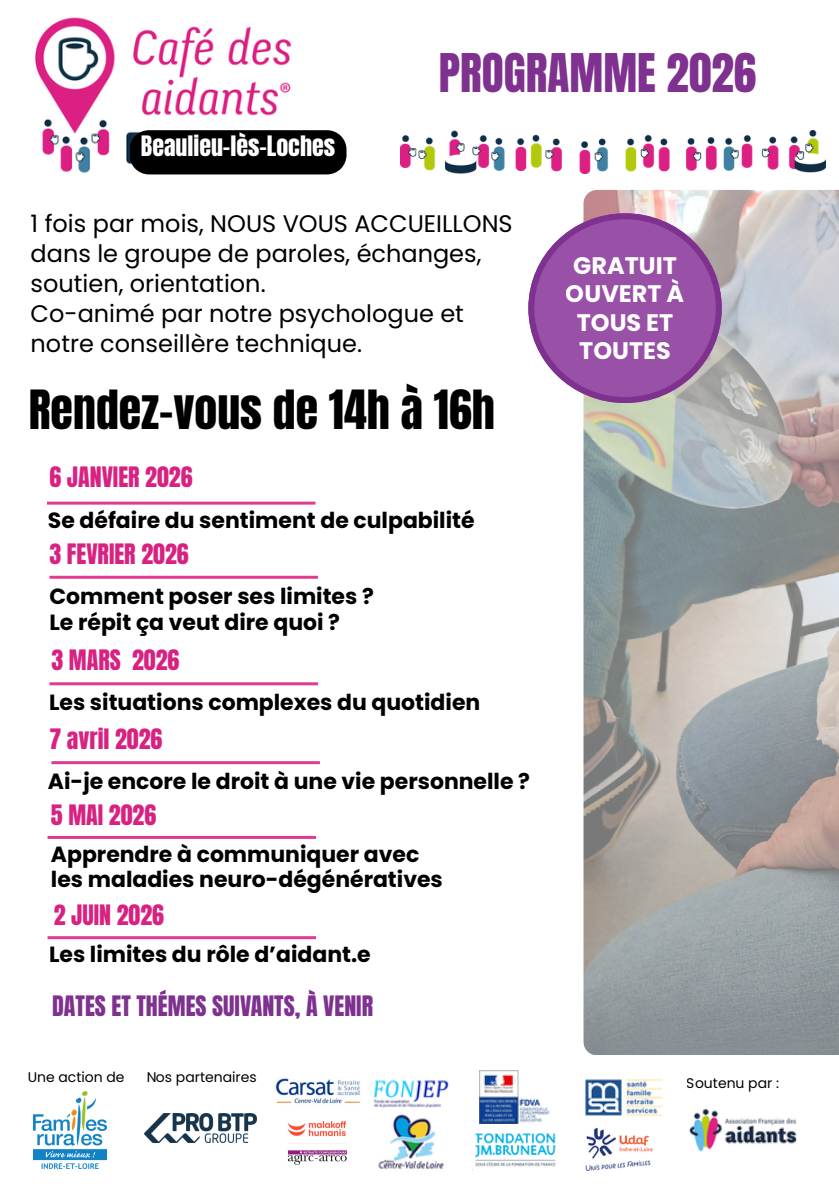
<style>
.page{position:relative;width:839px;height:1191px;background:#fff}
.page>*{position:absolute;margin:0;border:0;box-sizing:border-box;transform-origin:0 0}
.t1{font:46px "Anton";color:#000}
.t2{font:45.4px "Anton";color:#7e318f}
.t3{font:24px/30px "Poppins";color:#000}
.t4{font:24px "Anton";color:#d82282}
.t5{font:24px "Anton";color:#7e318f}
.t6{font:700 24px/28.4px "Poppins";color:#fff;text-align:center}
.t7{font:24px "Anton";color:#fff}
.t8{font:700 22px/25.4px "Poppins";color:#000}
.t9{font:14px "Poppins";color:#000}
</style>
<div class="page">
<img style="left:583px;top:190px;width:255px;height:865px">
<hr style="left:49px;top:576px;width:269px;height:3px;background:#e13b91">
<hr style="left:47px;top:502px;width:268px;height:3px;background:#e13b91">
<hr style="left:49px;top:682px;width:269px;height:3px;background:#e13b91">
<hr style="left:51px;top:761px;width:269px;height:3px;background:#e13b91">
<hr style="left:48px;top:936px;width:268px;height:3px;background:#e13b91">
<img style="left:472px;top:1132px;width:84px;height:38px">
<img style="left:275px;top:1078px;width:85px;height:26px">
<img style="left:144px;top:1114px;width:113px;height:28px">
<img style="left:287px;top:1121px;width:60px;height:44px">
<img style="left:378px;top:1114px;width:66px;height:55px">
<img style="left:479px;top:1071px;width:71px;height:52px">
<img style="left:373px;top:1080px;width:76px;height:27px">
<img style="left:585px;top:1127px;width:68px;height:44px">
<img style="left:689px;top:1109px;width:108px;height:43px">
<img style="left:585px;top:1079px;width:78px;height:38px">
<img style="left:33px;top:1091px;width:74px;height:78px">
<svg style="left:528px;top:213px;width:193px;height:190px;background:#a46baf"></svg>
<hr style="left:48px;top:836px;width:268px;height:3px;background:#e13b91">
<img style="left:35px;top:17px;width:261px;height:158px">
<div style="left:130px;top:130px;width:216px;height:44px;background:#000"></div>
<img style="left:400px;top:131px;width:425px;height:43px">
<p class="t7" style="left:141px;top:129px;width:196px">Beaulieu-lès-Loches</p>
<h2 class="t2" style="left:439px;top:40px;width:319px">PROGRAMME 2026</h2>
<p class="t3" style="left:31px;top:209px;width:483px">1 fois par mois, NOUS VOUS ACCUEILLONS dans le groupe de paroles, échanges, soutien, orientation.<br>Co-animé par notre psychologue et notre conseillère technique.</p>
<h1 class="t1" style="left:29px;top:377px;width:467px">Rendez-vous de 14h à 16h</h1>
<p class="t4" style="left:50px;top:460px;width:144px">6 JANVIER 2026</p>
<p class="t8" style="left:48px;top:508px;width:428px">Se défaire du sentiment de culpabilité</p>
<p class="t4" style="left:49px;top:536px;width:141px">3 FEVRIER 2026</p>
<p class="t8" style="left:49px;top:584px;width:326px">Comment poser ses limites ?<br>Le répit ça veut dire quoi ?</p>
<p class="t4" style="left:51px;top:642px;width:129px">3 MARS 2026</p>
<p class="t8" style="left:49px;top:689px;width:433px">Les situations complexes du quotidien</p>
<p class="t4" style="left:49px;top:721px;width:114px">7 avril 2026</p>
<p class="t8" style="left:48px;top:769px;width:483px">Ai-je encore le droit à une vie personnelle ?</p>
<p class="t4" style="left:51px;top:798px;width:107px">5 MAI 2026</p>
<p class="t8" style="left:51px;top:841px;width:393px">Apprendre à communiquer avec les maladies neuro-dégénératives</p>
<p class="t4" style="left:54px;top:898px;width:112px">2 JUIN 2026</p>
<p class="t8" style="left:49px;top:942px;width:323px">Les limites du rôle d’aidant.e</p>
<p class="t5" style="left:52px;top:989px;width:322px">DATES ET THÉMES SUIVANTS, À VENIR</p>
<p class="t9" style="left:28px;top:1068px;width:98px">Une action de</p>
<p class="t9" style="left:146px;top:1068px;width:112px">Nos partenaires</p>
<p class="t6" style="left:566px;top:251px;width:120px">GRATUIT<br>OUVERT À<br>TOUS ET<br>TOUTES</p>
<p class="t9" style="left:686px;top:1074px;width:94px">Soutenu par :</p>
</div>
